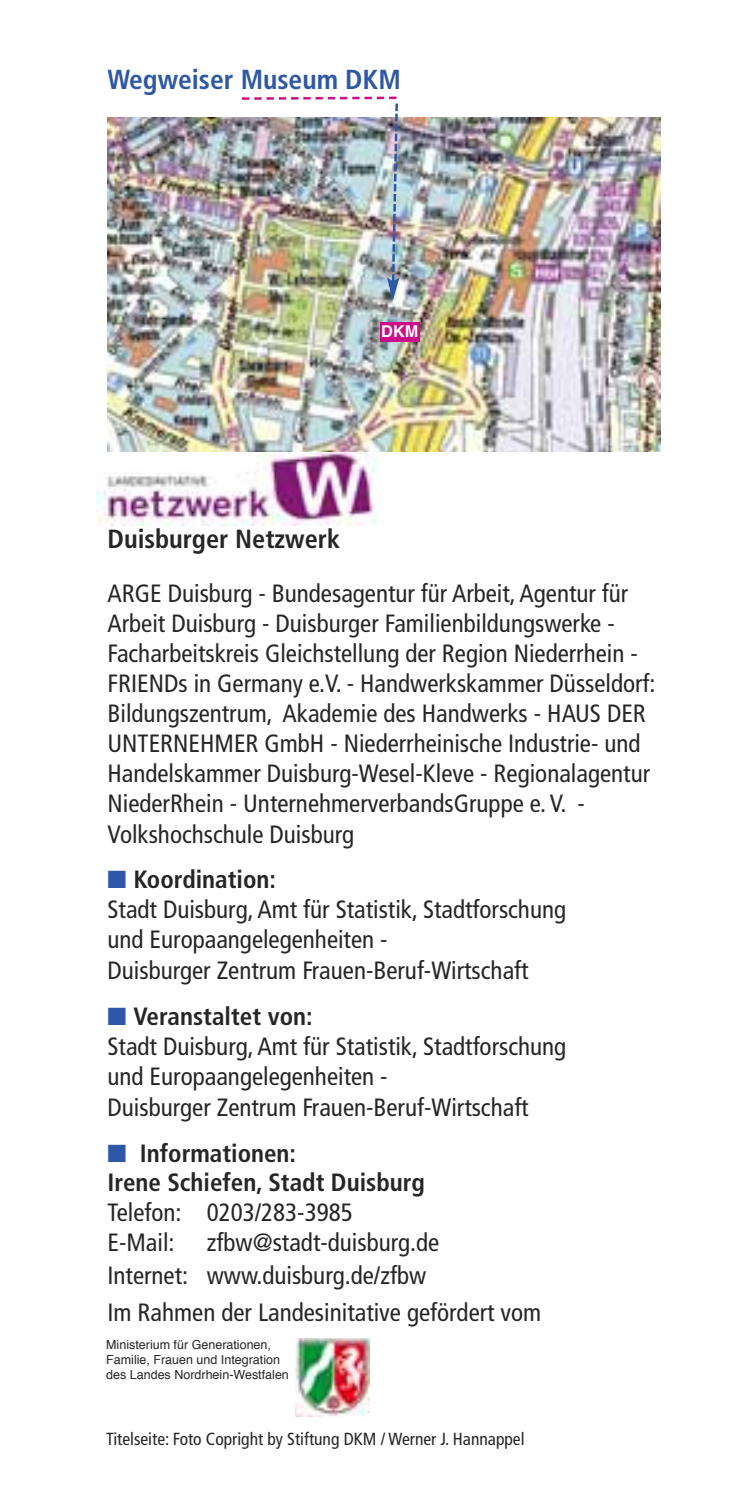
<style>
.page{position:relative;width:745px;height:1489px;background:#fff}
.page>*{position:absolute;margin:0;border:0;box-sizing:border-box;transform-origin:0 0}
.t1{font:700 condensed 27.5px "Frutiger";color:#2e58a5}
.t2{font:700 condensed 26.25px "Frutiger";color:#272627}
.t3{font:condensed 25px/30px "Frutiger";color:#272627}
.t4{font:700 condensed 25px/29.8px "Frutiger";color:#272627}
.t5{font:condensed 17.5px "Frutiger";color:#272627}
.t6{font:700 16.25px "Helvetica";color:#fff}
.t7{font:12.5px/15px "Helvetica";color:#272627}
.s1{color:#2e58a5}
.s2{font-weight:700}
</style>
<div class="page">
<img style="left:96px;top:453px;width:282px;height:72px">
<img style="left:107px;top:117px;width:553px;height:334px">
<div style="left:380px;top:322px;width:39px;height:20px;background:#ca0d89"></div>
<img style="left:242px;top:97px;width:157px;height:203px">
<img style="left:295px;top:1338px;width:74px;height:78px">
<p class="t1" style="left:107px;top:68px;width:294px">Wegweiser Museum DKM</p>
<p class="t6" style="left:381px;top:324px;width:39px">DKM</p>
<p class="t2" style="left:107px;top:528px;width:234px">Duisburger Netzwerk</p>
<p class="t3" style="left:107px;top:580px;width:549px">ARGE Duisburg - Bundesagentur für Arbeit, Agentur für Arbeit Duisburg - Duisburger Familienbildungswerke - Facharbeitskreis Gleichstellung der Region Niederrhein - FRIENDs in Germany e.V. - Handwerkskammer Düsseldorf:<br>Bildungszentrum, Akademie des Handwerks - HAUS DER UNTERNEHMER GmbH - Niederrheinische Industrie- und Handelskammer Duisburg-Wesel-Kleve - Regionalagentur NiederRhein - UnternehmerverbandsGruppe e. V. - Volkshochschule Duisburg</p>
<p class="t3" style="left:107px;top:866px;width:460px"><span class="s1">■</span> <span class="s2">Koordination:<br></span>Stadt Duisburg, Amt für Statistik, Stadtforschung und Europaangelegenheiten -<br>Duisburger Zentrum Frauen-Beruf-Wirtschaft</p>
<p class="t3" style="left:107px;top:1003px;width:460px"><span class="s1">■</span> <span class="s2">Veranstaltet von:<br></span>Stadt Duisburg, Amt für Statistik, Stadtforschung und Europaangelegenheiten -<br>Duisburger Zentrum Frauen-Beruf-Wirtschaft</p>
<p class="t4" style="left:107px;top:1139px;width:318px"><span class="s1">■</span> Informationen:<br>Irene Schiefen, Stadt Duisburg</p>
<p class="t3" style="left:107px;top:1199px;width:246px">Telefon: 0203/283-3985<br>E-Mail:</p>
<p class="t3" style="left:107px;top:1228px;width:333px;line-height:32.5px;text-indent:99px">zfbw@stadt-duisburg.de<br>Internet: www.duisburg.de/zfbw</p>
<p class="t3" style="left:107px;top:1299px;width:435px">Im Rahmen der Landesinitative gefördert vom</p>
<p class="t7" style="left:106px;top:1338px;width:184px">Ministerium für Generationen,<br>Familie, Frauen und Integration des Landes Nordrhein-Westfalen</p>
<p class="t5" style="left:106px;top:1431px;width:419px">Titelseite: Foto Copright by Stiftung DKM / Werner J. Hannappel</p>
</div>
